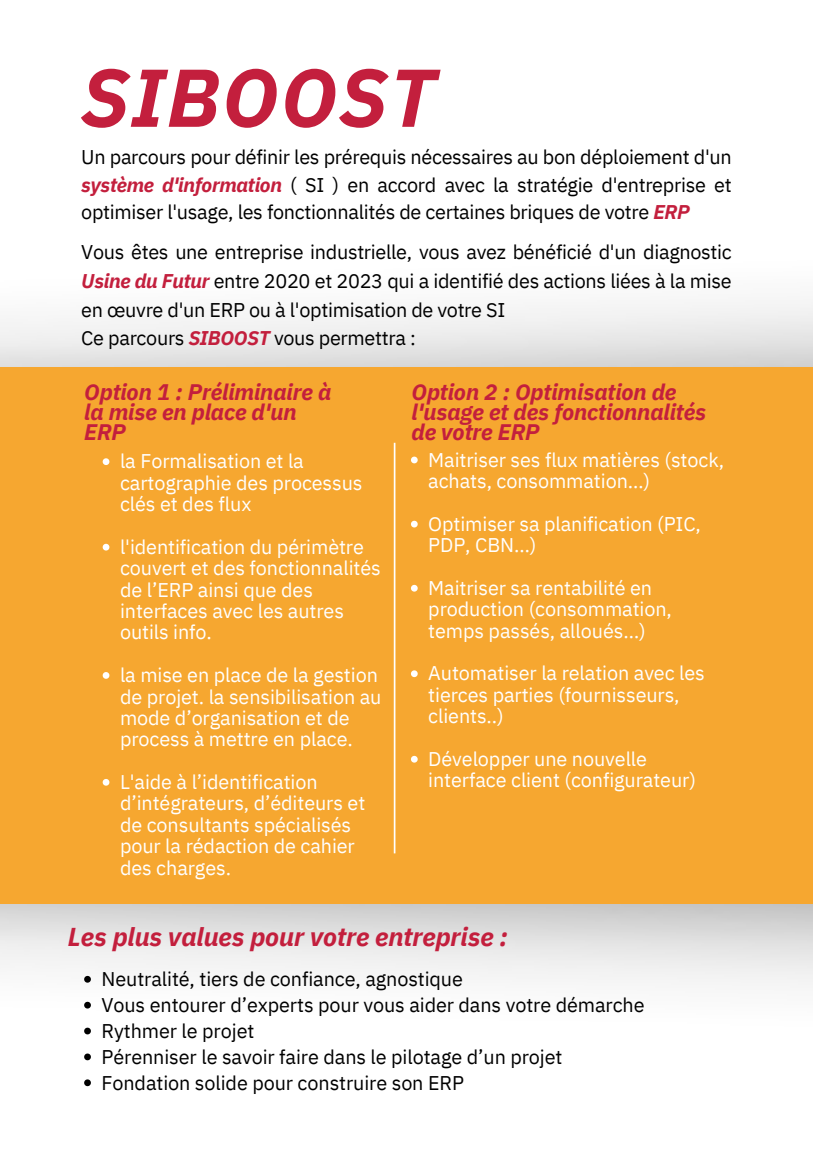
<style>
.page{position:relative;width:813px;height:1152px;background:#fff}
.page>*{position:absolute;margin:0;border:0;box-sizing:border-box;transform-origin:0 0}
.t1{font:italic 700 81.82px "IBM Plex Sans";letter-spacing:.02em;color:#c31f3d}
.t2{font:italic 700 25.8px "IBM Plex Sans";letter-spacing:-.005em;color:#c31f3d}
.t3{font:italic 700 22.42px/19.6px "IBM Plex Sans";letter-spacing:-.005em;color:#c31f3d}
.t4{font:19.8px/21.4px "IBM Plex Sans";letter-spacing:-.005em;color:#fff}
.t5{font:19.8px/25.9px "IBM Plex Sans";letter-spacing:-.015em;color:#000}
.s1{font-weight:700;font-style:italic;color:#c31f3d}
</style>
<div class="page">
<div style="left:0;top:367px;width:812px;height:537px;background:#f6a730"></div>
<hr style="left:393px;top:443px;width:2px;height:410px;background:#fff">
<svg style="left:411px;top:457px;width:6px;height:6px"></svg>
<svg style="left:411px;top:521px;width:6px;height:6px"></svg>
<svg style="left:411px;top:585px;width:6px;height:7px"></svg>
<svg style="left:411px;top:670px;width:6px;height:7px"></svg>
<svg style="left:411px;top:756px;width:6px;height:7px"></svg>
<svg style="left:84px;top:976px;width:7px;height:7px"></svg>
<svg style="left:84px;top:1002px;width:7px;height:7px"></svg>
<svg style="left:84px;top:1028px;width:7px;height:6px"></svg>
<svg style="left:84px;top:1054px;width:7px;height:6px"></svg>
<svg style="left:84px;top:1079px;width:7px;height:7px"></svg>
<svg style="left:103px;top:458px;width:6px;height:7px"></svg>
<svg style="left:103px;top:544px;width:6px;height:7px"></svg>
<svg style="left:103px;top:672px;width:6px;height:7px"></svg>
<svg style="left:103px;top:779px;width:6px;height:7px"></svg>
<h1 class="t1" style="left:81px;top:43px;width:356px">SIBOOST</h1>
<p class="t5" style="left:81px;top:143px;width:651px;line-height:27.6px;text-align:justify">Un parcours pour définir les prérequis nécessaires au bon déploiement d'un <span class="s1">système d'information</span> ( SI ) en accord avec la stratégie d'entreprise et optimiser l'usage, les fonctionnalités de certaines briques de votre <span class="s1">ERP</span></p>
<p class="t5" style="left:81px;top:237px;width:651px;line-height:28.7px">Vous êtes une entreprise industrielle, vous avez bénéficié d'un diagnostic <span class="s1">Usine du Futur</span> entre 2020 et 2023 qui a identifié des actions liées à la mise en œuvre d'un ERP ou à l'optimisation de votre SI<br>Ce parcours <span class="s1">SIBOOST</span> vous permettra :</p>
<p class="t3" style="left:84px;top:382px;width:248px">Option 1 : Préliminaire à la mise en place d'un<br>ERP</p>
<p class="t3" style="left:411px;top:382px;width:296px">Option 2 : Optimisation de l'usage et des fonctionnalités de votre ERP</p>
<p class="t4" style="left:120px;top:450px;width:244px">la Formalisation et la cartographie des processus clés et des flux</p>
<p class="t4" style="left:120px;top:536px;width:262px">l'identification du périmètre couvert et des fonctionnalités de l’ERP ainsi que des interfaces avec les autres outils info.</p>
<p class="t4" style="left:120px;top:664px;width:263px">la mise en place de la gestion de projet. la sensibilisation au mode d’organisation et de process à mettre en place.</p>
<p class="t4" style="left:120px;top:771px;width:247px">L'aide à l’identification d’intégrateurs, d’éditeurs et de consultants spécialisés pour la rédaction de cahier des charges.</p>
<p class="t4" style="left:428px;top:449px;width:297px">Maitriser ses flux matières (stock, achats, consommation…)</p>
<p class="t4" style="left:428px;top:513px;width:274px">Optimiser sa planification (PIC,<br>PDP, CBN…)</p>
<p class="t4" style="left:428px;top:577px;width:245px">Maitriser sa rentabilité en production (consommation, temps passés, alloués…)</p>
<p class="t4" style="left:428px;top:662px;width:278px">Automatiser la relation avec les tierces parties (fournisseurs, clients..)</p>
<p class="t4" style="left:428px;top:748px;width:269px">Développer une nouvelle interface client (configurateur)</p>
<h2 class="t2" style="left:68px;top:920px;width:441px">Les plus values pour votre entreprise :</h2>
<p class="t5" style="left:101px;top:966px;width:544px">Neutralité, tiers de confiance, agnostique<br>Vous entourer d’experts pour vous aider dans votre démarche Rythmer le projet<br>Pérenniser le savoir faire dans le pilotage d’un projet Fondation solide pour construire son ERP</p>
</div>
